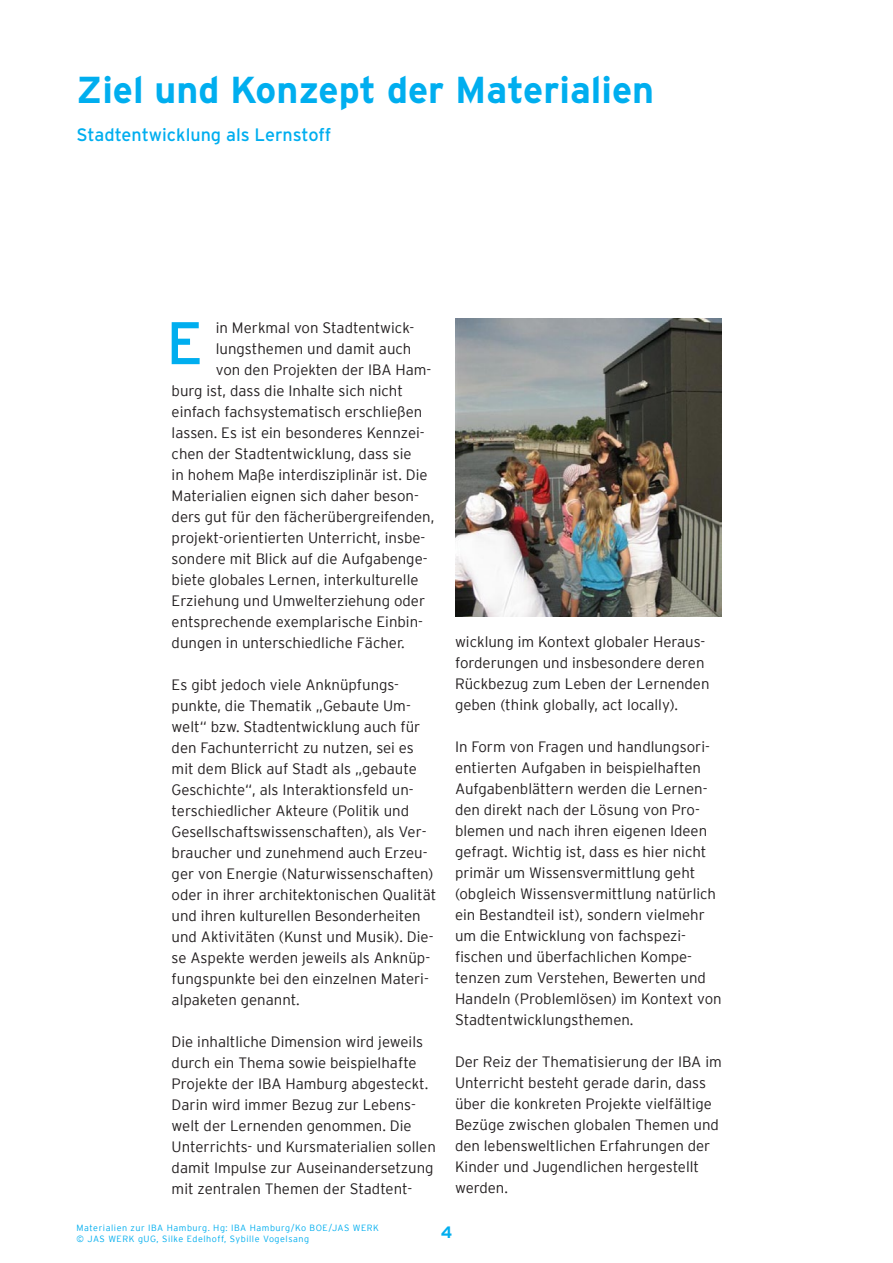
<style>
.page{position:relative;width:893px;height:1263px;background:#fff}
.page>*{position:absolute;margin:0;border:0;box-sizing:border-box;transform-origin:0 0}
.Initial_Anfangsbuchs{font:60px "Interstate";color:#00aeef}
.t1{font:700 37.5px "Interstate";color:#00aeef}
.t2{font:18px "Interstate";color:#00aeef}
.t3{font:700 16.5px "Interstate";color:#00aeef}
.t4{font:300 15px/21px "Interstate";color:#231f20}
.t5{font:300 9px/10.8px "Interstate";letter-spacing:.06em;color:#00aeef}
</style>
<div class="page">
<img style="left:455px;top:319px;width:267px;height:298px">
<p class="t1" style="left:77px;top:68px;width:579px">Ziel und Konzept der Materialien</p>
<p class="t2" style="left:77px;top:125px;width:256px">Stadtentwicklung als Lernstoff</p>
<p class="t4" style="left:216px;top:317px;width:200px">in Merkmal von Stadtentwick-</p>
<p class="t4" style="left:216px;top:338px;width:197px">lungsthemen und damit auch</p>
<p class="t4" style="left:216px;top:359px;width:217px">von den Projekten der IBA Ham-</p>
<p class="t4" style="left:172px;top:380px;width:233px">burg ist, dass die Inhalte sich nicht</p>
<p class="t4" style="left:172px;top:401px;width:252px">einfach fachsystematisch erschließen</p>
<p class="t4" style="left:172px;top:422px;width:255px">lassen. Es ist ein besonderes Kennzei-</p>
<p class="t4" style="left:172px;top:443px;width:242px">chen der Stadtentwicklung, dass sie</p>
<p class="t4" style="left:172px;top:464px;width:257px">in hohem Maße interdisziplinär ist. Die</p>
<p class="t4" style="left:172px;top:485px;width:249px">Materialien eignen sich daher beson-</p>
<p class="t4" style="left:172px;top:506px;width:264px">ders gut für den fächerübergreifenden,</p>
<p class="t4" style="left:172px;top:527px;width:255px">projekt-orientierten Unterricht, insbe-</p>
<p class="t4" style="left:172px;top:548px;width:257px">sondere mit Blick auf die Aufgabenge-</p>
<p class="t4" style="left:172px;top:569px;width:248px">biete globales Lernen, interkulturelle</p>
<p class="t4" style="left:172px;top:590px;width:255px">Erziehung und Umwelterziehung oder</p>
<p class="t4" style="left:172px;top:611px;width:253px">entsprechende exemplarische Einbin-</p>
<p class="t4" style="left:172px;top:632px;width:235px">dungen in unterschiedliche Fächer.</p>
<p class="t4" style="left:172px;top:674px;width:266px">Es gibt jedoch viele Anknüpfungs&shy;punkte, die Thematik „Gebaute Um&shy;welt“ bzw. Stadtentwicklung auch für den Fachunterricht zu nutzen, sei es mit dem Blick auf Stadt als „gebaute Geschichte“, als Interaktionsfeld un&shy;terschiedlicher Akteure (Politik und Gesellschaftswissenschaften), als Ver&shy;braucher und zunehmend auch Erzeu&shy;ger von Energie (Naturwissenschaften) oder in ihrer architektonischen Qualität und ihren kulturellen Besonderheiten und Aktivitäten (Kunst und Musik). Die&shy;se Aspekte werden jeweils als Anknüp&shy;fungspunkte bei den einzelnen Materi&shy;alpaketen genannt.</p>
<p class="t4" style="left:172px;top:1031px;width:266px">Die inhaltliche Dimension wird jeweils durch ein Thema sowie beispielhafte Projekte der IBA Hamburg abgesteckt.<br>Darin wird immer Bezug zur Lebens&shy;welt der Lernenden genommen. Die Unterrichts- und Kursmaterialien sollen damit Impulse zur Auseinandersetzung mit zentralen Themen der Stadtent-</p>
<p class="Initial_Anfangsbuchs" style="left:166px;top:309px;width:38px">E</p>
<p class="t4" style="left:455px;top:631px;width:256px">wicklung im Kontext globaler Heraus&shy;forderungen und insbesondere deren Rückbezug zum Leben der Lernenden geben (think globally, act locally).</p>
<p class="t4" style="left:455px;top:736px;width:268px">In Form von Fragen und handlungsori&shy;entierten Aufgaben in beispielhaften Aufgabenblättern werden die Lernen&shy;den direkt nach der Lösung von Pro&shy;blemen und nach ihren eigenen Ideen gefragt. Wichtig ist, dass es hier nicht primär um Wissensvermittlung geht (obgleich Wissensvermittlung natürlich ein Bestandteil ist), sondern vielmehr um die Entwicklung von fachspezi&shy;fischen und überfachlichen Kompe&shy;tenzen zum Verstehen, Bewerten und Handeln (Problemlösen) im Kontext von Stadtentwicklungsthemen.</p>
<p class="t4" style="left:455px;top:1051px;width:268px">Der Reiz der Thematisierung der IBA im Unterricht besteht gerade darin, dass über die konkreten Projekte vielfältige Bezüge zwischen globalen Themen und den lebensweltlichen Erfahrungen der Kinder und Jugendlichen hergestellt werden.</p>
<p class="t5" style="left:77px;top:1223px;width:304px">Materialien zur IBA Hamburg. Hg: IBA Hamburg/Ko BOE/JAS WERK © JAS WERK gUG, Silke Edelhoff, Sybille Vogelsang</p>
<p class="t3" style="left:441px;top:1222px;width:13px">4</p>
</div>
